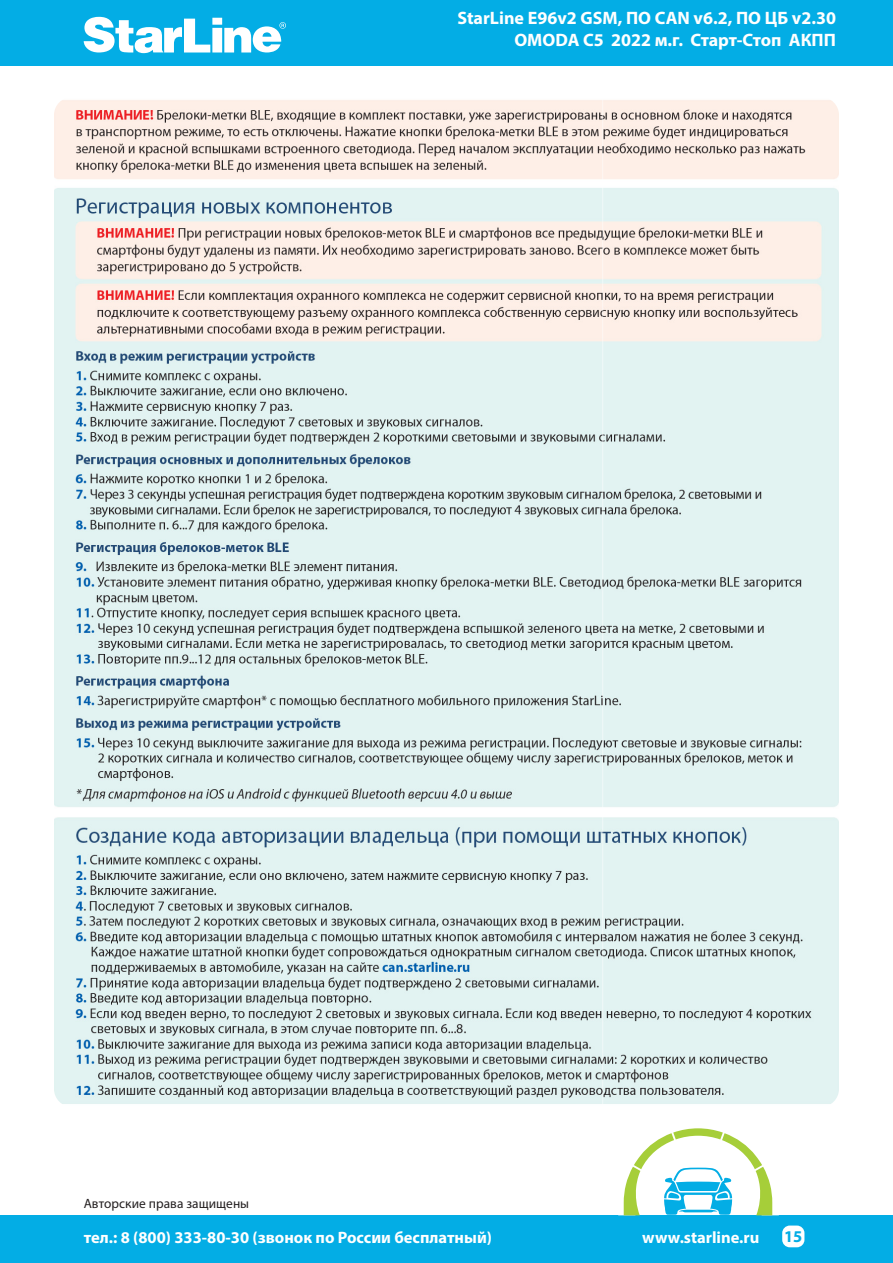
<style>
.page{position:relative;width:893px;height:1263px;background:#fff}
.page>*{position:absolute;margin:0;border:0;box-sizing:border-box;transform-origin:0 0}
.t1{font:700 18px/21.6px "Myriad Pro";color:#fff;text-align:right}
.t2{font:700 16.5px "Myriad Pro";color:#fff}
.t3{font:700 16.5px "Myriad Pro";color:#03ade5}
.t4{font:13.5px "Myriad Pro";color:#231f20}
</style>
<div class="page">
<div style="left:0;top:0;width:893px;height:65px;background:#03ade5"></div>
<svg style="left:84px;top:17px;width:202px;height:36px"></svg>
<div style="left:0;top:1215px;width:893px;height:48px;background:#03ade5"></div>
<div style="left:782px;top:1225px;width:22px;height:22px;background:#fff;border-radius:8px"></div>
<svg style="left:623px;top:1128px;width:150px;height:87px"></svg>
<img style="left:54px;top:100px;width:785px;height:1004px">
<p class="t1" style="left:457px;top:7px;width:380px">StarLine E96v2 GSM, ПО CAN v6.2, ПО ЦБ v2.30<br>OMODA C5 2022 м.г. Старт-Стоп АКПП</p>
<p class="t4" style="left:84px;top:1195px;width:167px">Авторские права защищены</p>
<p class="t2" style="left:84px;top:1226px;width:410px">тел.: 8 (800) 333-80-30 (звонок по России бесплатный)</p>
<p class="t2" style="left:642px;top:1226px;width:119px">www.starline.ru</p>
<p class="t3" style="left:784px;top:1226px;width:20px">15</p>
</div>
